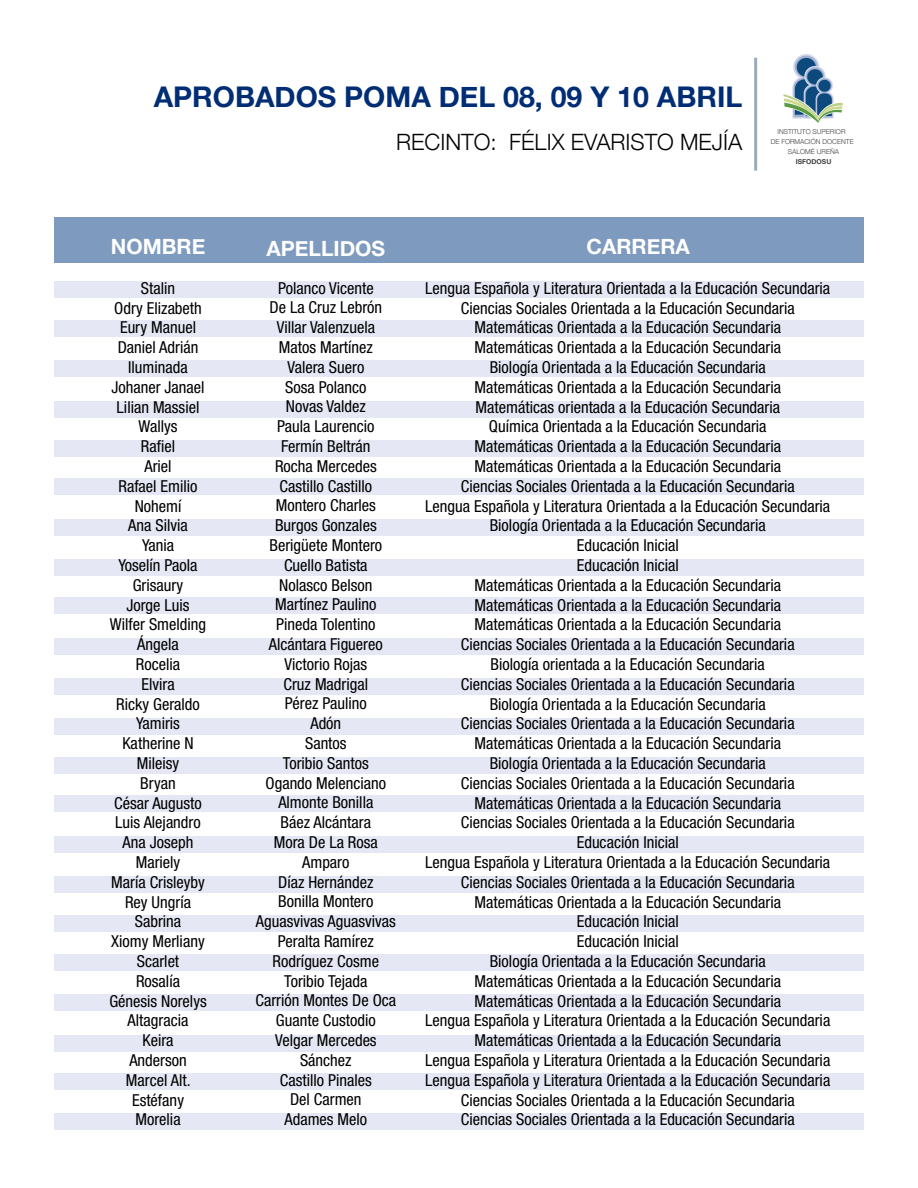
<style>
.page{position:relative;width:918px;height:1188px;background:#fff}
.page>*{position:absolute;margin:0;border:0;box-sizing:border-box;transform-origin:0 0}
.t1{font:700 28.5px "Helvetica Neue";color:#002d74}
.t2{font:300 22.5px "Helvetica Neue";color:#000}
.t3{font:700 21px "Helvetica Neue";color:#fff}
.t4{font:condensed 16.5px/19.8px "Helvetica Neue LT Std";color:#000;text-align:center}
.t5{font:300 6.75px/9.9px "Helvetica Neue";color:#414042;text-align:center}
.t6{font:700 6.75px "Helvetica Neue";color:#414042}
</style>
<div class="page">
<hr style="left:754px;top:58px;width:3px;height:113px;background:#9caabd">
<div style="left:54px;top:282px;width:810px;height:16px;background:#e5e8f4"></div>
<div style="left:54px;top:757px;width:810px;height:17px;background:#e5e8f4"></div>
<div style="left:54px;top:559px;width:810px;height:17px;background:#e5e8f4"></div>
<div style="left:54px;top:1035px;width:810px;height:16px;background:#e5e8f4"></div>
<div style="left:54px;top:440px;width:810px;height:17px;background:#e5e8f4"></div>
<div style="left:54px;top:916px;width:810px;height:16px;background:#e5e8f4"></div>
<div style="left:54px;top:718px;width:810px;height:16px;background:#e5e8f4"></div>
<div style="left:54px;top:320px;width:810px;height:16px;background:#e5e8f4"></div>
<div style="left:54px;top:796px;width:810px;height:16px;background:#e5e8f4"></div>
<div style="left:54px;top:598px;width:810px;height:16px;background:#e5e8f4"></div>
<div style="left:54px;top:1073px;width:810px;height:17px;background:#e5e8f4"></div>
<div style="left:54px;top:479px;width:810px;height:16px;background:#e5e8f4"></div>
<div style="left:54px;top:954px;width:810px;height:17px;background:#e5e8f4"></div>
<div style="left:54px;top:360px;width:810px;height:17px;background:#e5e8f4"></div>
<div style="left:54px;top:836px;width:810px;height:16px;background:#e5e8f4"></div>
<div style="left:54px;top:638px;width:810px;height:17px;background:#e5e8f4"></div>
<div style="left:54px;top:1114px;width:810px;height:16px;background:#e5e8f4"></div>
<div style="left:54px;top:519px;width:810px;height:16px;background:#e5e8f4"></div>
<div style="left:54px;top:994px;width:810px;height:17px;background:#e5e8f4"></div>
<div style="left:54px;top:401px;width:810px;height:16px;background:#e5e8f4"></div>
<div style="left:54px;top:876px;width:810px;height:17px;background:#e5e8f4"></div>
<div style="left:54px;top:679px;width:810px;height:16px;background:#e5e8f4"></div>
<svg style="left:783px;top:54px;width:60px;height:69px"></svg>
<div style="left:54px;top:217px;width:810px;height:46px;background:#7e9abf"></div>
<h1 class="t1" style="left:154px;top:74px;width:590px">APROBADOS POMA DEL 08, 09 Y 10 ABRIL</h1>
<h2 class="t2" style="left:396px;top:123px;width:348px">RECINTO: FÉLIX EVARISTO MEJÍA</h2>
<p class="t5" style="left:771px;top:126px;width:84px">INSTITUTO SUPERIOR<br>DE FORMACIÓN DOCENTE<br>SALOMÉ UREÑA</p>
<p class="t6" style="left:796px;top:156px;width:37px">ISFODOSU</p>
<p class="t3" style="left:111px;top:230px;width:96px">NOMBRE</p>
<p class="t3" style="left:267px;top:232px;width:120px">APELLIDOS</p>
<p class="t3" style="left:587px;top:230px;width:105px">CARRERA</p>
<p class="t4" style="left:109px;top:278px;width:99px">Stalin<br>Odry Elizabeth<br>Eury Manuel<br>Daniel Adrián<br>Iluminada<br>Johaner Janael<br>Lilian Massiel<br>Wallys<br>Rafiel<br>Ariel<br>Rafael Emilio<br>Nohemí<br>Ana Silvia<br>Yania<br>Yoselín Paola<br>Grisaury<br>Jorge Luis<br>Wilfer Smelding<br>Ángela<br>Rocelia<br>Elvira<br>Ricky Geraldo<br>Yamiris<br>Katherine N<br>Mileisy<br>Bryan<br>César Augusto<br>Luis Alejandro<br>Ana Joseph<br>Mariely<br>María Crisleyby<br>Rey Ungría<br>Sabrina<br>Xiomy Merliany<br>Scarlet<br>Rosalía<br>Génesis Norelys<br>Altagracia<br>Keira<br>Anderson<br>Marcel Alt.<br>Estéfany<br>Morelia</p>
<p class="t4" style="left:255px;top:278px;width:142px">Polanco Vicente<br>De La Cruz Lebrón<br>Villar Valenzuela<br>Matos Martínez<br>Valera Suero<br>Sosa Polanco<br>Novas Valdez<br>Paula Laurencio<br>Fermín Beltrán<br>Rocha Mercedes<br>Castillo Castillo<br>Montero Charles<br>Burgos Gonzales<br>Berigüete Montero<br>Cuello Batista<br>Nolasco Belson<br>Martínez Paulino<br>Pineda Tolentino<br>Alcántara Figuereo<br>Victorio Rojas<br>Cruz Madrigal<br>Pérez Paulino<br>Adón<br>Santos<br>Toribio Santos<br>Ogando Melenciano<br>Almonte Bonilla<br>Báez Alcántara<br>Mora De La Rosa<br>Amparo<br>Díaz Hernández<br>Bonilla Montero<br>Aguasvivas Aguasvivas<br>Peralta Ramírez<br>Rodríguez Cosme<br>Toribio Tejada<br>Carrión Montes De Oca<br>Guante Custodio<br>Velgar Mercedes<br>Sánchez<br>Castillo Pinales<br>Del Carmen<br>Adames Melo</p>
<p class="t4" style="left:425px;top:278px;width:407px">Lengua Española y Literatura Orientada a la Educación Secundaria Ciencias Sociales Orientada a la Educación Secundaria Matemáticas Orientada a la Educación Secundaria<br>Matemáticas Orientada a la Educación Secundaria<br>Biología Orientada a la Educación Secundaria<br>Matemáticas Orientada a la Educación Secundaria<br>Matemáticas orientada a la Educación Secundaria<br>Química Orientada a la Educación Secundaria<br>Matemáticas Orientada a la Educación Secundaria<br>Matemáticas Orientada a la Educación Secundaria<br>Ciencias Sociales Orientada a la Educación Secundaria<br>Lengua Española y Literatura Orientada a la Educación Secundaria Biología Orientada a la Educación Secundaria<br>Educación Inicial<br>Educación Inicial<br>Matemáticas Orientada a la Educación Secundaria<br>Matemáticas Orientada a la Educación Secundaria<br>Matemáticas Orientada a la Educación Secundaria<br>Ciencias Sociales Orientada a la Educación Secundaria<br>Biología orientada a la Educación Secundaria<br>Ciencias Sociales Orientada a la Educación Secundaria<br>Biología Orientada a la Educación Secundaria<br>Ciencias Sociales Orientada a la Educación Secundaria Matemáticas Orientada a la Educación Secundaria<br>Biología Orientada a la Educación Secundaria<br>Ciencias Sociales Orientada a la Educación Secundaria Matemáticas Orientada a la Educación Secundaria<br>Ciencias Sociales Orientada a la Educación Secundaria<br>Educación Inicial<br>Lengua Española y Literatura Orientada a la Educación Secundaria Ciencias Sociales Orientada a la Educación Secundaria Matemáticas Orientada a la Educación Secundaria<br>Educación Inicial<br>Educación Inicial<br>Biología Orientada a la Educación Secundaria<br>Matemáticas Orientada a la Educación Secundaria<br>Matemáticas Orientada a la Educación Secundaria<br>Lengua Española y Literatura Orientada a la Educación Secundaria Matemáticas Orientada a la Educación Secundaria<br>Lengua Española y Literatura Orientada a la Educación Secundaria Lengua Española y Literatura Orientada a la Educación Secundaria Ciencias Sociales Orientada a la Educación Secundaria<br>Ciencias Sociales Orientada a la Educación Secundaria</p>
</div>
